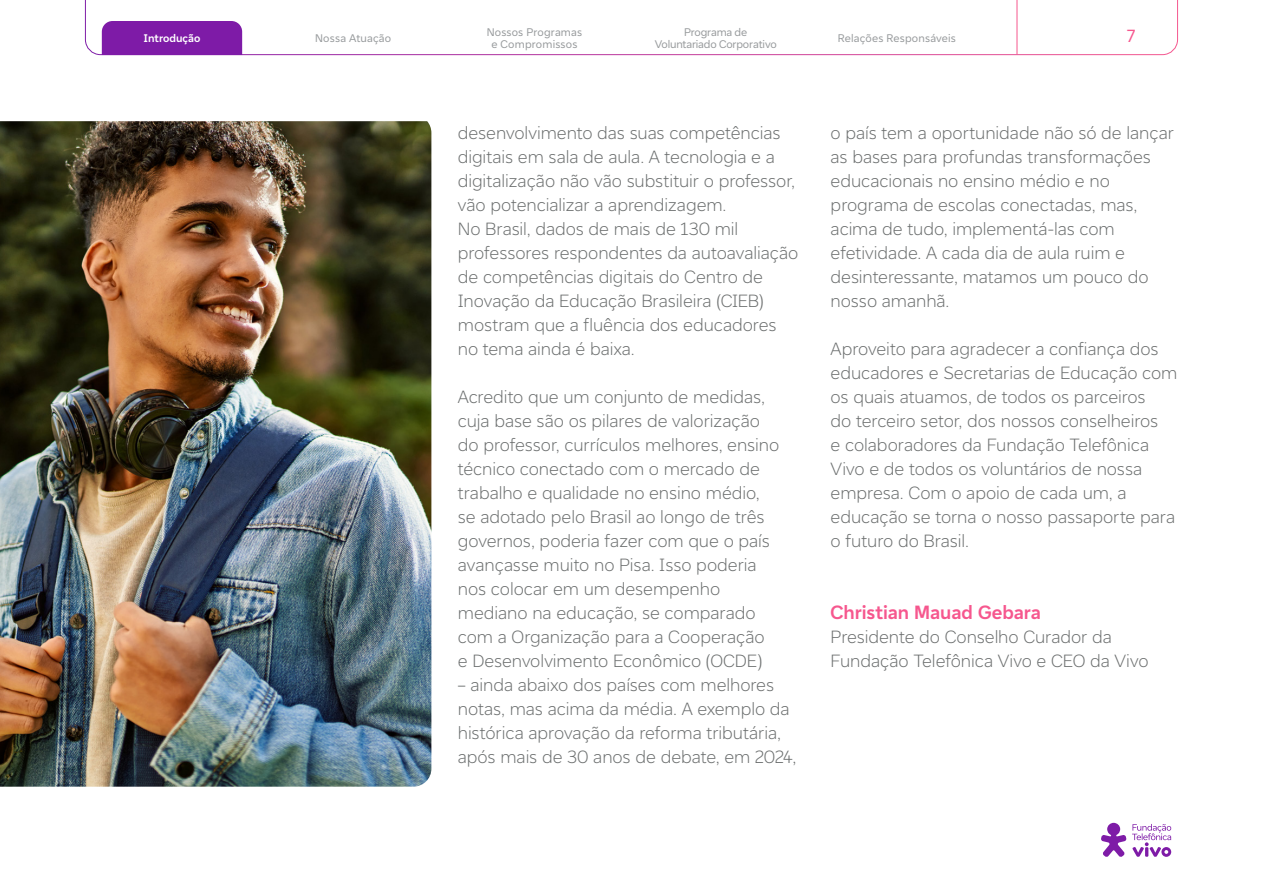
<style>
.page{position:relative;width:1263px;height:893px;background:#fff}
.page>*{position:absolute;margin:0;border:0;box-sizing:border-box;transform-origin:0 0}
._06_linha_fina{font:700 19.5px "Vivo Type";letter-spacing:-.005em;color:#f6578e}
._04_texto_corrido{font:300 18px/24px "Vivo Type";letter-spacing:-.005em;color:#6b6e6e}
._06_linha_fina-2{font:300 18px/24px "Vivo Type";letter-spacing:-.005em;color:#6b6e6e}
.t1{font:17.85px "Vivo Type";color:#f6578e}
.t2{font:11.25px/12px "Vivo Type";letter-spacing:.01em;color:#979a9c;text-align:center}
.t3{font:11.25px/12px "Vivo Type";letter-spacing:-.015em;color:#979a9c;text-align:center}
.t4{font:700 11.25px "Vivo Type";color:#fff}
</style>
<div class="page">
<img style="left:0;top:121px;width:431px;height:666px">
<svg style="left:1101px;top:823px;width:25px;height:34px"></svg>
<svg style="left:1132px;top:824px;width:39px;height:33px"></svg>
<svg style="left:85px;top:0;width:1093px;height:55px"></svg>
<hr style="left:1017px;top:0;width:1px;height:54px;background:#f6578e">
<div style="left:102px;top:21px;width:140px;height:34px;background:#7e1ba7"></div>
<p class="t2" style="left:315px;top:32px;width:78px">Nossa Atuação</p>
<p class="t2" style="left:487px;top:26px;width:97px">Nossos Programas e Compromissos</p>
<p class="t3" style="left:655px;top:26px;width:123px">Programa de<br>Voluntariado Corporativo</p>
<p class="t4" style="left:144px;top:31px;width:58px">Introdução</p>
<p class="t2" style="left:838px;top:32px;width:120px">Relações Responsáveis</p>
<p class="t1" style="left:1127px;top:24px;width:10px">7</p>
<p class="_04_texto_corrido" style="left:458px;top:120px;width:342px">desenvolvimento das suas competências digitais em sala de aula. A tecnologia e a digitalização não vão substituir o professor, vão potencializar a aprendizagem.<br>No Brasil, dados de mais de 130 mil professores respondentes da autoavaliação de competências digitais do Centro de Inovação da Educação Brasileira (CIEB) mostram que a fluência dos educadores no tema ainda é baixa.</p>
<p class="_04_texto_corrido" style="left:458px;top:384px;width:323px">Acredito que um conjunto de medidas, cuja base são os pilares de valorização do professor, currículos melhores, ensino técnico conectado com o mercado de trabalho e qualidade no ensino médio, se adotado pelo Brasil ao longo de três governos, poderia fazer com que o país avançasse muito no Pisa. Isso poderia nos colocar em um desempenho mediano na educação, se comparado com a Organização para a Cooperação<br>e Desenvolvimento Econômico (OCDE)</p>
<p class="_04_texto_corrido" style="left:458px;top:672px;width:340px">– ainda abaixo dos países com melhores notas, mas acima da média. A exemplo da histórica aprovação da reforma tributária, após mais de 30 anos de debate, em 2024,</p>
<p class="_04_texto_corrido" style="left:831px;top:120px;width:345px">o país tem a oportunidade não só de lançar as bases para profundas transformações educacionais no ensino médio e no programa de escolas conectadas, mas, acima de tudo, implementá-las com efetividade. A cada dia de aula ruim e desinteressante, matamos um pouco do nosso amanhã.</p>
<p class="_04_texto_corrido" style="left:831px;top:336px;width:348px">Aproveito para agradecer a confiança dos educadores e Secretarias de Educação com os quais atuamos, de todos os parceiros<br>do terceiro setor, dos nossos conselheiros<br>e colaboradores da Fundação Telefônica Vivo e de todos os voluntários de nossa empresa. Com o apoio de cada um, a educação se torna o nosso passaporte para o futuro do Brasil.</p>
<p class="_06_linha_fina" style="left:831px;top:599px;width:212px">Christian Mauad Gebara</p>
<p class="_06_linha_fina-2" style="left:831px;top:624px;width:319px">Presidente do Conselho Curador da<br>Fundação Telefônica Vivo e CEO da Vivo</p>
</div>
